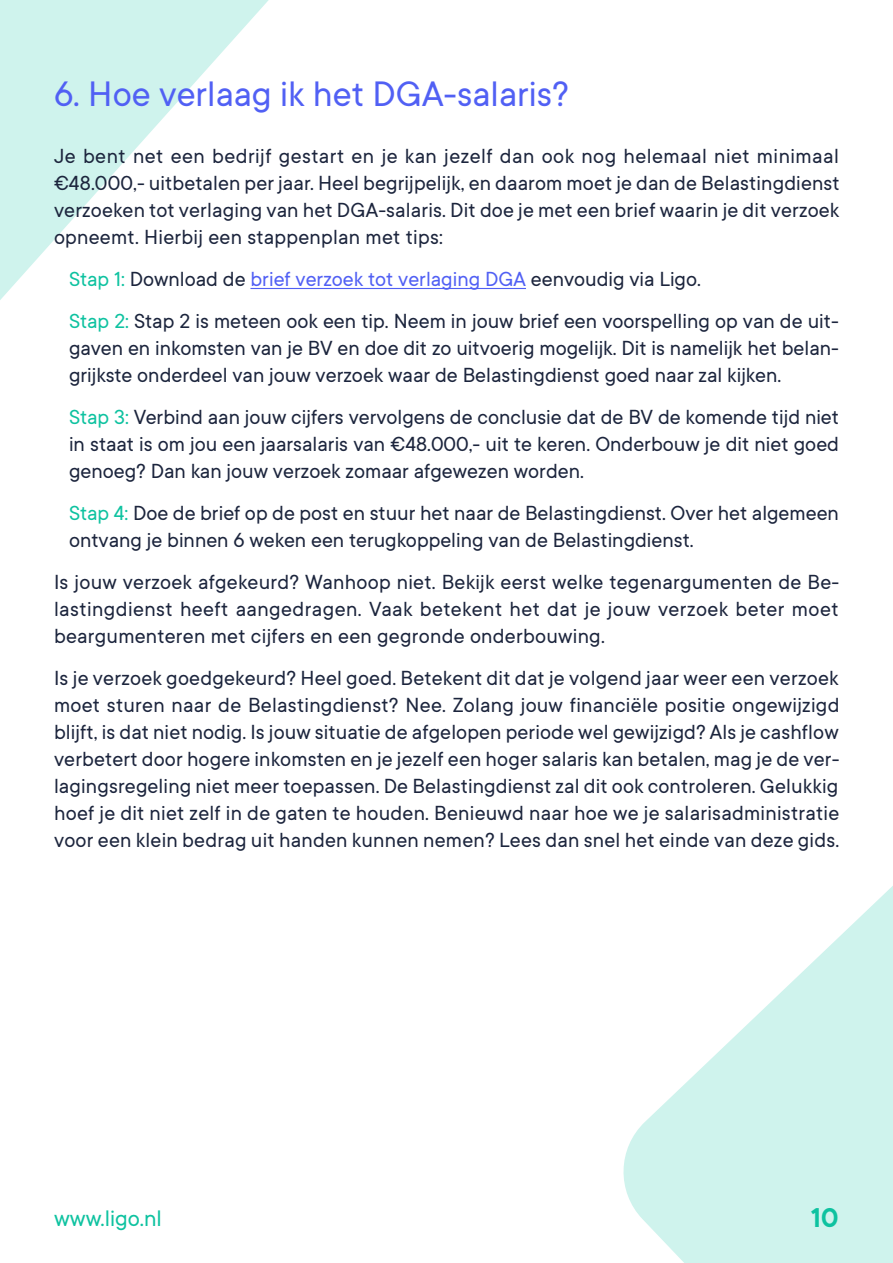
<style>
.page{position:relative;width:893px;height:1263px;background:#fff}
.page>*{position:absolute;margin:0;border:0;box-sizing:border-box;transform-origin:0 0}
.t1{font:39px "TT Commons";color:#5160f4}
.t2{font:600 30px "TT Commons";color:#0ec2a0}
.t3{font:24.75px "TT Commons";color:#0ec2a0}
.t4{font:22.5px/27px "TT Commons";color:#1c253d;text-align:justify}
.s1{color:#0ec2a0}
.s2{color:#5160f4}
</style>
<div class="page">
<svg style="left:623px;top:886px;width:270px;height:376px;fill:#cff3ed"></svg>
<svg style="left:0;top:1px;width:360px;height:299px"></svg>
<hr style="left:250px;top:288px;width:276px;height:1px;background:#5160f4">
<h1 class="t1" style="left:54px;top:69px;width:516px">6. Hoe verlaag ik het DGA-salaris?</h1>
<p class="t4" style="left:54px;top:142px;width:787px">Je bent net een bedrijf gestart en je kan jezelf dan ook nog helemaal niet minimaal €48.000,- uitbetalen per jaar. Heel begrijpelijk, en daarom moet je dan de Belastingdienst verzoeken tot verlaging van het DGA-salaris. Dit doe je met een brief waarin je dit verzoek opneemt. Hierbij een stappenplan met tips:</p>
<p class="t4" style="left:69px;top:258px;width:771px;line-height:42px"><span class="s1">Stap 1:</span> Download de <span class="s2">brief verzoek tot verlaging DGA</span> eenvoudig via Ligo.<br><span class="s1">Stap 2:</span> Stap 2 is meteen ook een tip. Neem in jouw brief een voorspelling op van de uit-</p>
<p class="t4" style="left:69px;top:334px;width:771px">gaven en inkomsten van je BV en doe dit zo uitvoerig mogelijk. Dit is namelijk het belan&shy;grijkste onderdeel van jouw verzoek waar de Belastingdienst goed naar zal kijken.</p>
<p class="t4" style="left:69px;top:403px;width:772px"><span class="s1">Stap 3:</span> Verbind aan jouw cijfers vervolgens de conclusie dat de BV de komende tijd niet in staat is om jou een jaarsalaris van €48.000,- uit te keren. Onderbouw je dit niet goed genoeg? Dan kan jouw verzoek zomaar afgewezen worden.</p>
<p class="t4" style="left:69px;top:499px;width:771px"><span class="s1">Stap 4:</span> Doe de brief op de post en stuur het naar de Belastingdienst. Over het algemeen ontvang je binnen 6 weken een terugkoppeling van de Belastingdienst.</p>
<p class="t4" style="left:54px;top:568px;width:787px">Is jouw verzoek afgekeurd? Wanhoop niet. Bekijk eerst welke tegenargumenten de Be&shy;lastingdienst heeft aangedragen. Vaak betekent het dat je jouw verzoek beter moet beargumenteren met cijfers en een gegronde onderbouwing.</p>
<p class="t4" style="left:54px;top:664px;width:787px">Is je verzoek goedgekeurd? Heel goed. Betekent dit dat je volgend jaar weer een verzoek moet sturen naar de Belastingdienst? Nee. Zolang jouw financiële positie ongewijzigd blijft, is dat niet nodig. Is jouw situatie de afgelopen periode wel gewijzigd? Als je cashflow verbetert door hogere inkomsten en je jezelf een hoger salaris kan betalen, mag je de ver&shy;lagingsregeling niet meer toepassen. De Belastingdienst zal dit ook controleren. Gelukkig hoef je dit niet zelf in de gaten te houden. Benieuwd naar hoe we je salarisadministratie voor een klein bedrag uit handen kunnen nemen? Lees dan snel het einde van deze gids.</p>
<p class="t3" style="left:54px;top:1203px;width:109px">www.ligo.nl</p>
<h2 class="t2" style="left:811px;top:1198px;width:30px">10</h2>
</div>
